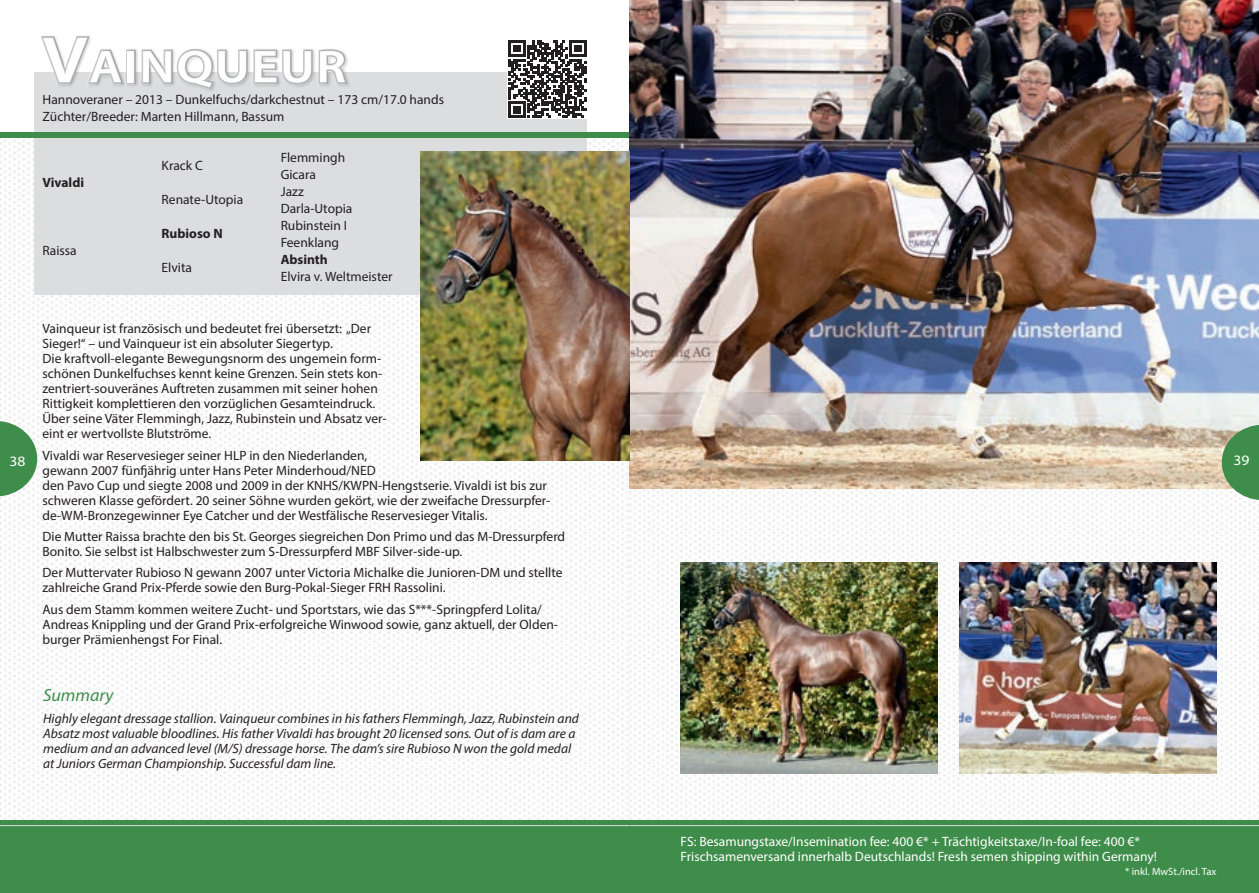
<style>
.page{position:relative;width:1259px;height:893px;background:#fff}
.page>*{position:absolute;margin:0;border:0;box-sizing:border-box;transform-origin:0 0}
.t1{font:600 46.2px "Myriad Pro";letter-spacing:.03em;color:#fff;scale:1.14 1}
.t2{font:italic 17.7px "Myriad Pro";color:#3f8d4b}
.t3{font:14.4px "Myriad Pro";color:#fff;scale:1.08 1}
.t4{font:13.5px/15px "Myriad Pro";color:#231f20}
.t5{font:italic 13.5px/15px "Myriad Pro";color:#231f20}
.t6{font:13.5px/15px "Myriad Pro";color:#fff}
.t7{font:700 13.5px "Myriad Pro";color:#231f20}
.t8{font:10.5px "Myriad Pro";color:#fff}
.s1{font-size:66px}
</style>
<div class="page">
<img style="left:629px;top:489px;width:630px;height:332px">
<div style="left:629px;top:821px;width:630px;height:72px;background:#3f8d4b"></div>
<hr style="left:629px;top:825px;width:630px;height:1px;background:#dcdddf">
<img style="left:0;top:138px;width:629px;height:682px">
<div style="left:34px;top:72px;width:553px;height:222px;background:#dcdddf"></div>
<div style="left:0;top:133px;width:629px;height:5px;background:#3f8d4b"></div>
<div style="left:0;top:821px;width:629px;height:72px;background:#3f8d4b"></div>
<hr style="left:0;top:825px;width:629px;height:1px;background:#dcdddf">
<img style="left:629px;top:0;width:630px;height:489px">
<div style="left:41px;top:34px;width:309px;height:57px;background:#231f20;opacity:.35"></div>
<svg style="left:507px;top:40px;width:80px;height:79px"></svg>
<svg style="left:509px;top:40px;width:77px;height:78px"></svg>
<img style="left:420px;top:151px;width:209px;height:309px">
<img style="left:960px;top:563px;width:256px;height:211px">
<img style="left:680px;top:563px;width:257px;height:211px">
<svg style="left:1221px;top:425px;width:38px;height:75px;background:#68a06b"></svg>
<svg style="left:0;top:421px;width:37px;height:75px"></svg>
<h1 class="t1" style="left:43px;top:37px;width:268px"><span class="s1">V</span>AINQUEUR</h1>
<p class="t4" style="left:43px;top:91px;width:403px;line-height:16.5px">Hannoveraner – 2013 – Dunkelfuchs/darkchestnut – 173 cm/17.0 hands<br>Züchter/Breeder: Marten Hillmann, Bassum</p>
<p class="t7" style="left:43px;top:174px;width:43px">Vivaldi</p>
<p class="t4" style="left:43px;top:243px;width:36px">Raissa</p>
<p class="t4" style="left:162px;top:158px;width:43px">Krack C</p>
<p class="t4" style="left:281px;top:148px;width:66px;line-height:17px">Flemmingh<br>Gicara</p>
<p class="t4" style="left:162px;top:192px;width:83px">Renate-Utopia</p>
<p class="t4" style="left:281px;top:182px;width:73px;line-height:17px">Jazz<br>Darla-Utopia</p>
<p class="t7" style="left:162px;top:225px;width:63px">Rubioso N</p>
<p class="t4" style="left:281px;top:216px;width:68px;line-height:17px">Rubinstein I<br>Feenklang</p>
<p class="t4" style="left:162px;top:260px;width:32px">Elvita</p>
<p class="t7" style="left:281px;top:250px;width:49px">Absinth</p>
<p class="t4" style="left:281px;top:268px;width:113px">Elvira v. Weltmeister</p>
<p class="t4" style="left:43px;top:321px;width:346px">Vainqueur ist französisch und bedeutet frei übersetzt: „Der Sieger!“ – und Vainqueur ist ein absoluter Siegertyp.<br>Die kraftvoll-elegante Bewegungsnorm des ungemein form&shy;schönen Dunkelfuchses kennt keine Grenzen. Sein stets kon&shy;zentriert-souveränes Auftreten zusammen mit seiner hohen Rittigkeit komplettieren den vorzüglichen Gesamteindruck.<br>Über seine Väter Flemmingh, Jazz, Rubinstein und Absatz ver&shy;eint er wertvollste Blutströme.</p>
<p class="t4" style="left:43px;top:447px;width:509px">Vivaldi war Reservesieger seiner HLP in den Niederlanden,<br>gewann 2007 fünfjährig unter Hans Peter Minderhoud/NED<br>den Pavo Cup und siegte 2008 und 2009 in der KNHS/KWPN-Hengstserie. Vivaldi ist bis zur schweren Klasse gefördert. 20 seiner Söhne wurden gekört, wie der zweifache Dressurpfer&shy;de-WM-Bronzegewinner Eye Catcher und der Westfälische Reservesieger Vitalis.</p>
<p class="t4" style="left:43px;top:529px;width:524px">Die Mutter Raissa brachte den bis St. Georges siegreichen Don Primo und das M-Dressurpferd<br>Bonito. Sie selbst ist Halbschwester zum S-Dressurpferd MBF Silver-side-up.</p>
<p class="t4" style="left:43px;top:565px;width:521px">Der Muttervater Rubioso N gewann 2007 unter Victoria Michalke die Junioren-DM und stellte zahlreiche Grand Prix-Pferde sowie den Burg-Pokal-Sieger FRH Rassolini.</p>
<p class="t4" style="left:43px;top:602px;width:517px">Aus dem Stamm kommen weitere Zucht- und Sportstars, wie das S***-Springpferd Lolita/<br>Andreas Knippling und der Grand Prix-erfolgreiche Winwood sowie, ganz aktuell, der Olden&shy;burger Prämienhengst For Final.</p>
<p class="t3" style="left:10px;top:452px;width:16px">38</p>
<p class="t3" style="left:1233px;top:452px;width:16px">39</p>
<h2 class="t2" style="left:43px;top:684px;width:72px">Summary</h2>
<p class="t5" style="left:43px;top:711px;width:537px">Highly elegant dressage stallion. Vainqueur combines in his fathers Flemmingh, Jazz, Rubinstein and Absatz most valuable bloodlines. His father Vivaldi has brought 20 licensed sons. Out of is dam are a medium and an advanced level (M/S) dressage horse. The dam’s sire Rubioso N won the gold medal at Juniors German Championship. Successful dam line.</p>
<p class="t6" style="left:680px;top:834px;width:478px">FS: Besamungstaxe/Insemination fee: 400 €* + Trächtigkeitstaxe/In-foal fee: 400 €*<br>Frischsamenversand innerhalb Deutschlands! Fresh semen shipping within Germany!</p>
<p class="t8" style="left:1125px;top:865px;width:93px">* inkl. MwSt./incl. Tax</p>
</div>
